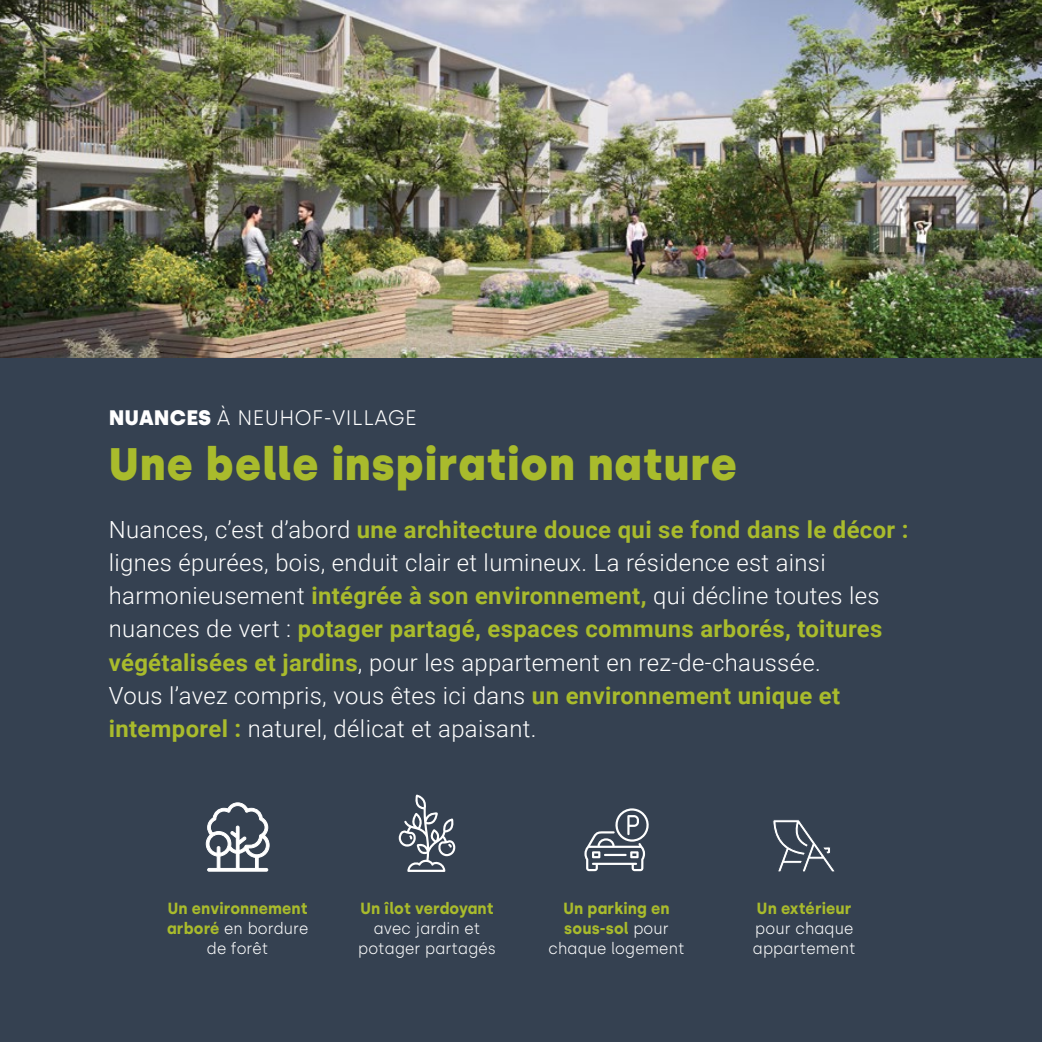
<style>
.page{position:relative;width:1042px;height:1042px;background:#fff}
.page>*{position:absolute;margin:0;border:0;box-sizing:border-box;transform-origin:0 0}
.t1{font:900 45.5px "Silka";letter-spacing:.03em;color:#a9bb2c;scale:.94 1}
.t2{font:300 23.62px/33.2px "Roboto";letter-spacing:.015em;color:#fff}
.t3{font:300 21px "Silka";letter-spacing:.02em;color:#fff}
.t4{font:700 16.1px/20.1px "Silka";letter-spacing:.01em;color:#a9bb2c;text-align:center;scale:.94 1}
.t5{font:300 16.1px/20.1px "Silka";letter-spacing:.01em;color:#fff;text-align:center;scale:.94 1}
.s1{font-weight:900}
.s2{font-weight:700;color:#a9bb2c}
.s3{font-weight:300;color:#fff}
</style>
<div class="page">
<div style="left:0;top:357px;width:1042px;height:685px;background:#354151"></div>
<img style="left:0;top:0;width:1042px;height:357px">
<svg style="left:584px;top:808px;width:65px;height:63px"></svg>
<svg style="left:206px;top:802px;width:63px;height:69px"></svg>
<svg style="left:399px;top:794px;width:57px;height:78px"></svg>
<svg style="left:773px;top:819px;width:62px;height:53px"></svg>
<p class="t3" style="left:109px;top:406px;width:309px"><span class="s1">NUANCES</span> À NEUHOF-VILLAGE</p>
<h1 class="t1" style="left:109px;top:437px;width:669px">Une belle inspiration nature</h1>
<p class="t2" style="left:109px;top:512px;width:801px">Nuances, c’est d’abord <span class="s2">une architecture douce qui se fond dans le décor : </span>lignes épurées, bois, enduit clair et lumineux. La résidence est ainsi harmonieusement <span class="s2">intégrée à son environnement,</span> qui décline toutes les nuances de vert : <span class="s2">potager partagé, espaces communs arborés, toitures végétalisées et jardins</span>, pour les appartement en rez-de-chaussée.<br>Vous l’avez compris, vous êtes ici dans <span class="s2">un environnement unique et intemporel :</span> naturel, délicat et apaisant.</p>
<p class="t4" style="left:167px;top:898px;width:152px">Un environnement arboré <span class="s3">en bordure de forêt</span></p>
<p class="t4" style="left:360px;top:898px;width:143px">Un îlot verdoyant</p>
<p class="t5" style="left:358px;top:918px;width:148px">avec jardin et potager partagés</p>
<p class="t4" style="left:548px;top:898px;width:146px">Un parking en sous-sol <span class="s3">pour chaque logement</span></p>
<p class="t4" style="left:757px;top:898px;width:102px">Un extérieur</p>
<p class="t5" style="left:753px;top:918px;width:111px;text-align:left">pour chaque appartement</p>
</div>
